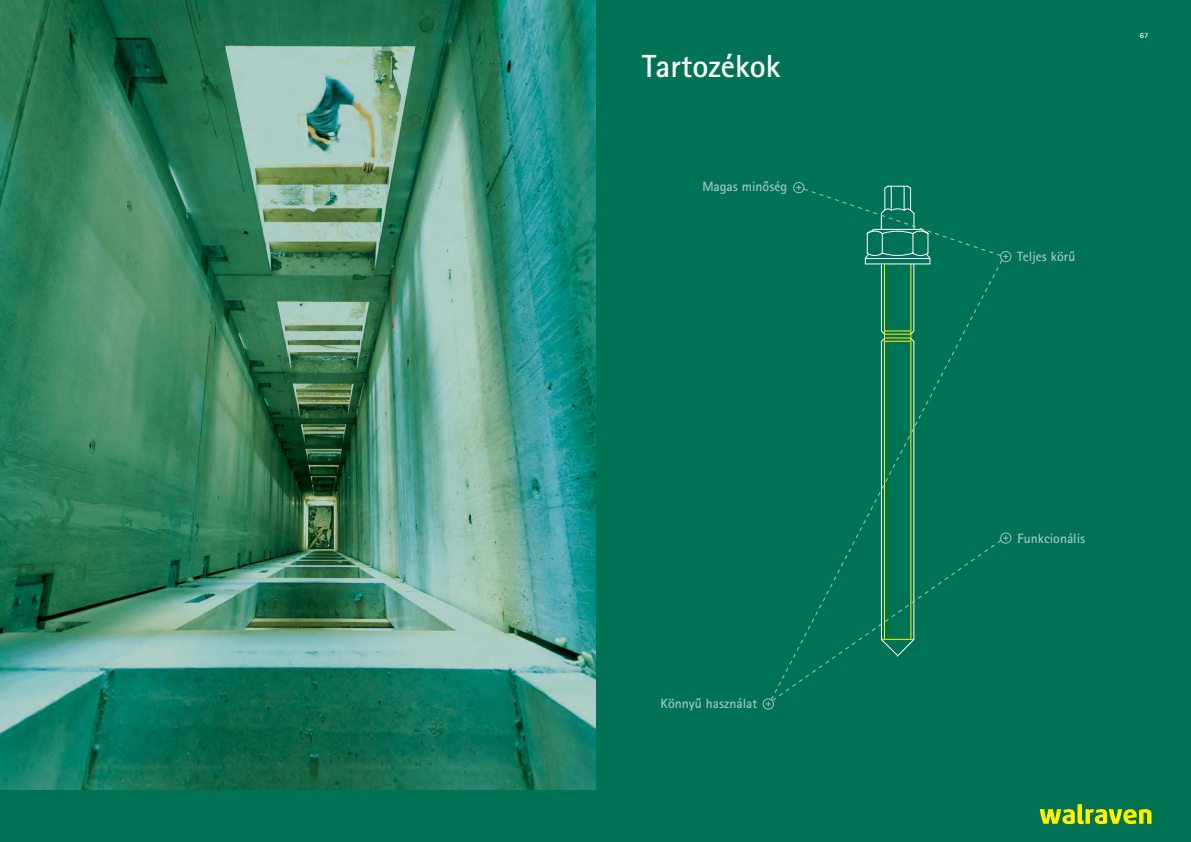
<style>
.page{position:relative;width:1191px;height:842px;background:#fff}
.page>*{position:absolute;margin:0;border:0;box-sizing:border-box;transform-origin:0 0}
.t1{font:700 32px "Rotis Sans Serif Std";color:#fff}
.t2{font:700 13.5px "Rotis Sans Serif Std";color:#9ec6bb}
.t3{font:700 8px "Rotis Sans Serif Std";color:#fff}
</style>
<div class="page">
<div style="left:595px;top:0;width:596px;height:842px;background:#007355"></div>
<img style="left:0;top:0;width:595px;height:791px">
<div style="left:0;top:791px;width:1191px;height:51px;background:#007355"></div>
<svg style="left:1039px;top:804px;width:112px;height:20px"></svg>
<div style="left:793px;top:182px;width:11px;height:11px;border:1px solid #9ec6bb;border-radius:50%"></div>
<div style="left:762px;top:698px;width:12px;height:12px;border:1px solid #9ec6bb;border-radius:50%"></div>
<div style="left:1000px;top:251px;width:11px;height:11px;border:1px solid #9ec6bb;border-radius:50%"></div>
<div style="left:1000px;top:532px;width:11px;height:12px;border:1px solid #9ec6bb;border-radius:50%"></div>
<svg style="left:765px;top:185px;width:243px;height:521px"></svg>
<svg style="left:770px;top:259px;width:233px;height:442px"></svg>
<h1 class="t1" style="left:642px;top:54px;width:140px">Tartozékok</h1>
<p class="t2" style="left:702px;top:181px;width:86px">Magas minőség</p>
<p class="t2" style="left:660px;top:698px;width:98px">Könnyű használat</p>
<p class="t3" style="left:1139px;top:33px;width:10px">67</p>
<p class="t2" style="left:1017px;top:251px;width:60px">Teljes körű</p>
<p class="t2" style="left:1017px;top:533px;width:69px">Funkcionális</p>
</div>
